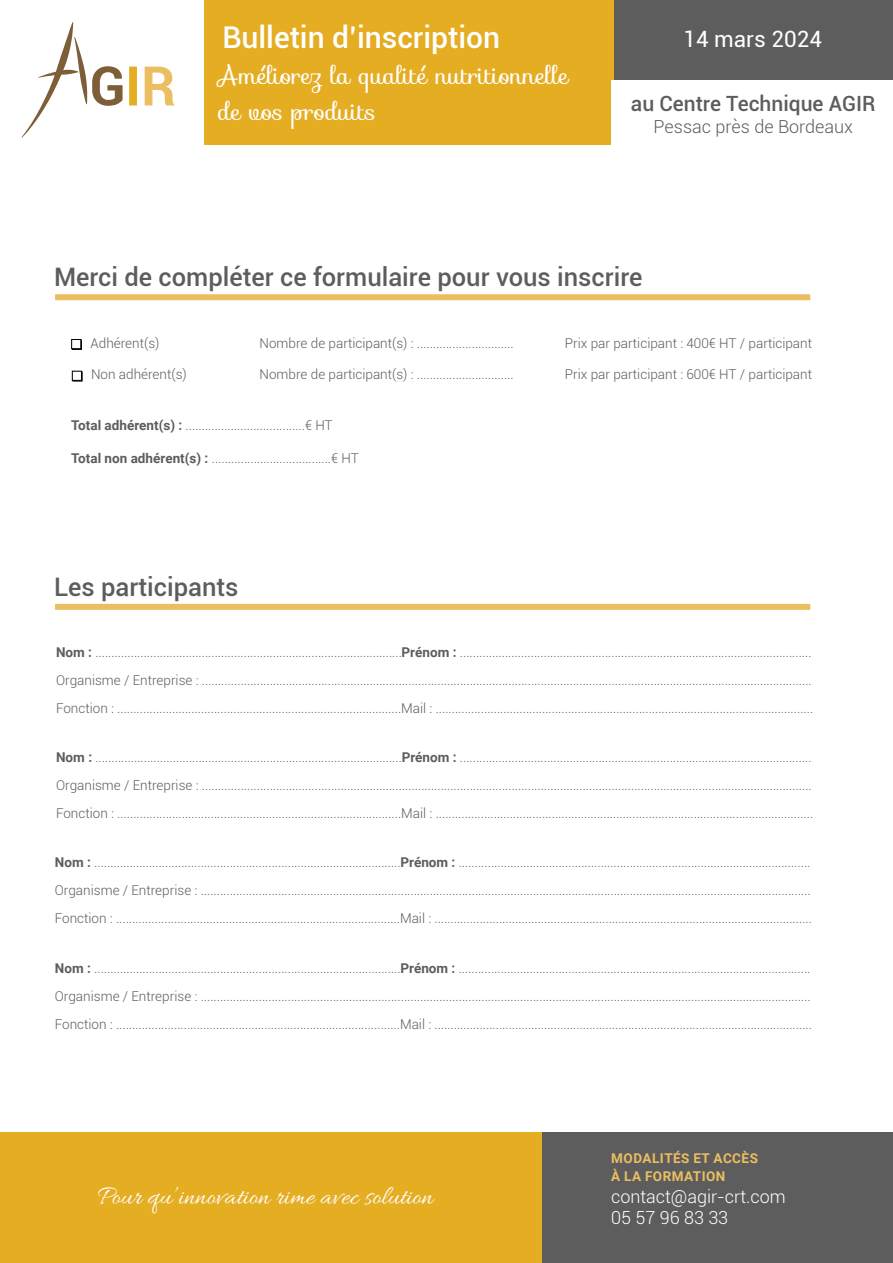
<style>
.page{position:relative;width:893px;height:1263px;background:#fff}
.page>*{position:absolute;margin:0;border:0;box-sizing:border-box;transform-origin:0 0}
.Catégorie{font:500 30px "Roboto";color:#fff}
.t1{font:27px "Allura";color:#fff}
.t2{font:500 25.5px "Roboto";color:#5d5d5d}
.Catégorie-2{font:24px "Sofia";color:#fff}
.Catégorie-3{font:22.5px "Roboto";color:#fff}
.Catégorie-4{font:500 21px "Roboto";color:#5d5d5d}
.Catégorie-5{font:300 18px "Roboto";color:#fff}
.t3{font:300 18px "Roboto";color:#5d5d5d}
.t4{font:300 13.5px "Roboto";color:#5d5d5d}
.t5{font:700 13.5px/18px "Roboto";letter-spacing:.035em;color:#ebbe61}
.s1{font-weight:700}
</style>
<div class="page">
<div style="left:204px;top:0;width:410px;height:145px;background:#e5ad22"></div>
<div style="left:614px;top:0;width:279px;height:81px;background:#5d5d5d"></div>
<div style="left:541px;top:1132px;width:352px;height:131px;background:#5d5d5d"></div>
<div style="left:0;top:1132px;width:541px;height:131px;background:#e5ad22"></div>
<div style="left:611px;top:81px;width:282px;height:81px;background:#fff"></div>
<div style="left:72px;top:340px;width:10px;height:10px;background:#000001;border:1px solid #000001"></div>
<div style="left:71px;top:339px;width:10px;height:10px;background:#fff;border:1px solid #000001"></div>
<div style="left:72px;top:371px;width:10px;height:10px;background:#fff;border:1px solid #000001"></div>
<div style="left:55px;top:294px;width:755px;height:6px;background:#ebbe61"></div>
<div style="left:55px;top:604px;width:755px;height:6px;background:#ebbe61"></div>
<svg style="left:145px;top:67px;width:29px;height:38px"></svg>
<svg style="left:129px;top:67px;width:8px;height:38px"></svg>
<svg style="left:22px;top:22px;width:101px;height:116px"></svg>
<p class="Catégorie" style="left:222px;top:16px;width:279px">Bulletin d’inscription</p>
<p class="Catégorie-2" style="left:218px;top:57px;width:352px">Améliorez la qualité nutritionnelle</p>
<p class="Catégorie-2" style="left:218px;top:93px;width:159px">de vos produits</p>
<p class="Catégorie-3" style="left:683px;top:23px;width:140px">14 mars 2024</p>
<p class="Catégorie-4" style="left:631px;top:89px;width:246px">au Centre Technique AGIR</p>
<p class="t3" style="left:654px;top:114px;width:201px">Pessac près de Bordeaux</p>
<p class="t2" style="left:54px;top:259px;width:590px">Merci de compléter ce formulaire pour vous inscrire</p>
<p class="t4" style="left:91px;top:334px;width:70px">Adhérent(s)</p>
<p class="t4" style="left:260px;top:334px;width:256px">Nombre de participant(s) : ..............................</p>
<p class="t4" style="left:565px;top:334px;width:249px">Prix par participant : 400€ HT / participant</p>
<p class="t4" style="left:91px;top:365px;width:97px">Non adhérent(s)</p>
<p class="t4" style="left:565px;top:365px;width:249px">Prix par participant : 600€ HT / participant</p>
<p class="t4" style="left:71px;top:416px;width:263px"><span class="s1">Total adhérent(s) :</span> .....................................€ HT</p>
<p class="t4" style="left:71px;top:449px;width:289px"><span class="s1">Total non adhérent(s) :</span> .....................................€ HT</p>
<p class="t4" style="left:260px;top:365px;width:256px">Nombre de participant(s) : ..............................</p>
<p class="t2" style="left:54px;top:569px;width:186px">Les participants</p>
<p class="t4" style="left:56px;top:643px;width:757px"><span class="s1">Nom :</span> ...............................................................................................<span class="s1">Prénom :</span> .............................................................................................................</p>
<p class="t4" style="left:56px;top:671px;width:757px">Organisme / Entreprise : .............................................................................................................................................................................................</p>
<p class="t4" style="left:56px;top:699px;width:759px">Fonction : ........................................................................................Mail : .....................................................................................................................</p>
<p class="t4" style="left:56px;top:748px;width:757px"><span class="s1">Nom :</span> ...............................................................................................<span class="s1">Prénom :</span> .............................................................................................................</p>
<p class="t4" style="left:56px;top:776px;width:757px">Organisme / Entreprise : .............................................................................................................................................................................................</p>
<p class="t4" style="left:56px;top:804px;width:759px">Fonction : ........................................................................................Mail : .....................................................................................................................</p>
<p class="t4" style="left:55px;top:853px;width:757px"><span class="s1">Nom :</span> ...............................................................................................<span class="s1">Prénom :</span> .............................................................................................................</p>
<p class="t4" style="left:55px;top:881px;width:757px">Organisme / Entreprise : .............................................................................................................................................................................................</p>
<p class="t4" style="left:55px;top:909px;width:759px">Fonction : ........................................................................................Mail : .....................................................................................................................</p>
<p class="t4" style="left:55px;top:958px;width:757px"><span class="s1">Nom :</span> ...............................................................................................<span class="s1">Prénom :</span> .............................................................................................................</p>
<p class="t4" style="left:55px;top:986px;width:757px">Organisme / Entreprise : .............................................................................................................................................................................................</p>
<p class="t4" style="left:55px;top:1014px;width:759px">Fonction : ........................................................................................Mail : .....................................................................................................................</p>
<p class="t1" style="left:97px;top:1181px;width:337px">Pour qu’innovation rime avec solution</p>
<p class="t5" style="left:611px;top:1149px;width:148px">MODALITÉS ET ACCÈS<br>À LA FORMATION</p>
<p class="Catégorie-5" style="left:611px;top:1184px;width:176px">contact@agir-crt.com</p>
<p class="Catégorie-5" style="left:611px;top:1205px;width:119px">05 57 96 83 33</p>
</div>
